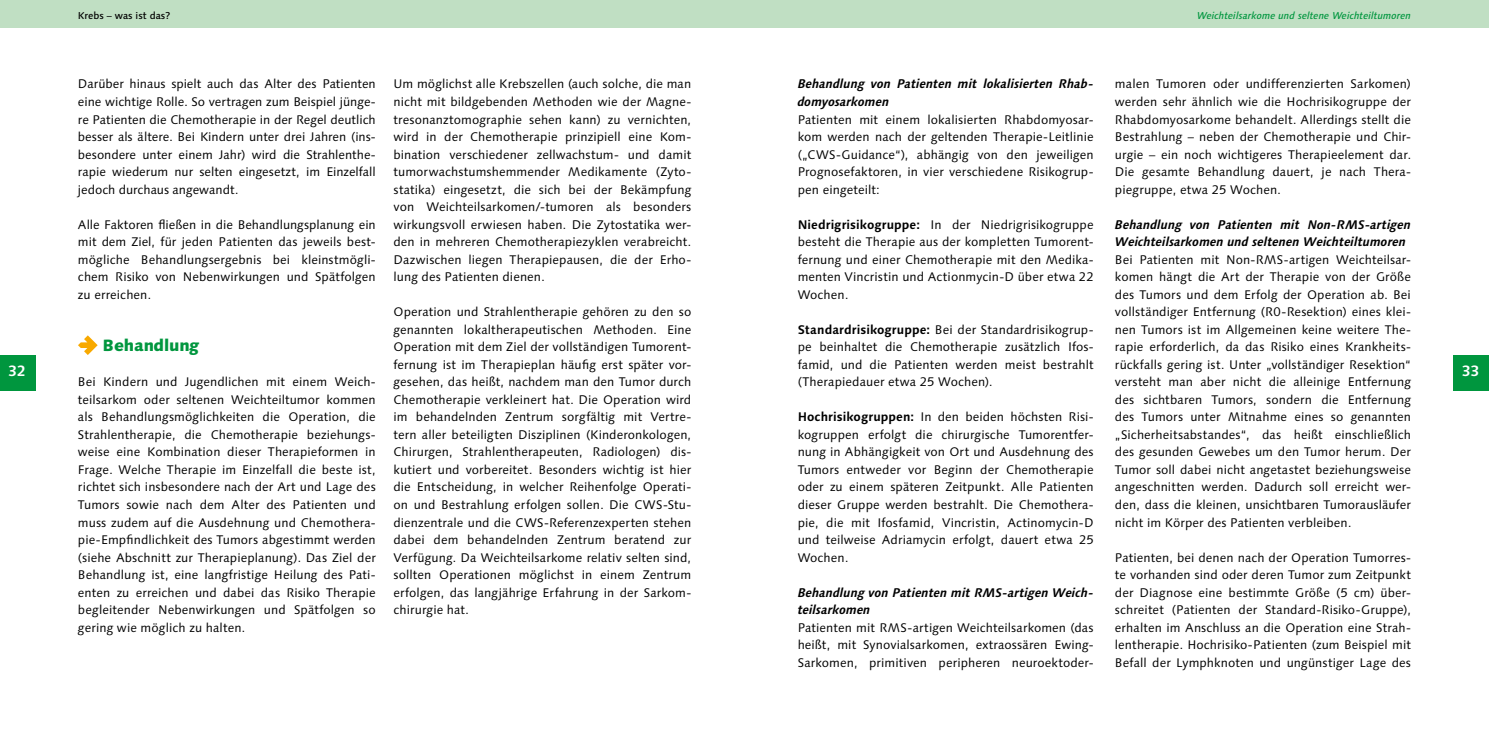
<style>
.page{position:relative;width:1489px;height:745px;background:#fff}
.page>*{position:absolute;margin:0;border:0;box-sizing:border-box;transform-origin:0 0}
.t1{font:800 16.25px "Linotype Syntax";letter-spacing:-.01em;color:#00963e}
.t2{font:700 15px "Linotype Syntax";color:#fff}
.t3{font:12.5px/17.5px "Linotype Syntax";letter-spacing:.005em;color:#000;text-align:justify}
.t4{font:italic 700 12.5px/17.5px "Linotype Syntax Os F";color:#000}
.t5{font:italic 500 10px "Linotype Syntax";color:#00963e}
.t6{font:500 10px "Linotype Syntax";color:#000}
.s1{font-weight:700}
</style>
<div class="page">
<div style="left:0;top:354px;width:35px;height:36px;background:#00963e"></div>
<div style="left:1453px;top:354px;width:35px;height:36px;background:#00963e"></div>
<div style="left:0;top:0;width:1488px;height:27px;background:#c0dfc3"></div>
<svg style="left:78px;top:335px;width:20px;height:20px"></svg>
<p class="t6" style="left:78px;top:9px;width:94px">Krebs – was ist das?</p>
<p class="t5" style="left:1196px;top:9px;width:215px">Weichteilsarkome und seltene Weichteiltumoren</p>
<p class="t3" style="left:1114px;top:75px;width:297px">malen Tumoren oder undifferenzierten Sarkomen) werden sehr ähnlich wie die Hochrisikogruppe der Rhabdomyosarkome behandelt. Allerdings stellt die Bestrahlung – neben der Chemotherapie und Chir&shy;urgie – ein noch wichtigeres Therapieelement dar.<br>Die gesamte Behandlung dauert, je nach Thera&shy;piegruppe, etwa 25 Wochen.</p>
<p class="t4" style="left:1114px;top:215px;width:297px">Behandlung von Patienten mit Non-RMS-artigen<br>Weichteilsarkomen und seltenen Weichteiltumoren</p>
<p class="t3" style="left:1114px;top:250px;width:297px">Bei Patienten mit Non-RMS-artigen Weichteilsar&shy;komen hängt die Art der Therapie von der Größe des Tumors und dem Erfolg der Operation ab. Bei vollständiger Entfernung (R0-Resektion) eines klei&shy;nen Tumors ist im Allgemeinen keine weitere The&shy;rapie erforderlich, da das Risiko eines Krankheits&shy;rückfalls gering ist. Unter „vollständiger Resektion“ versteht man aber nicht die alleinige Entfernung des sichtbaren Tumors, sondern die Entfernung des Tumors unter Mitnahme eines so genannten „Sicherheitsabstandes“, das heißt einschließlich des gesunden Gewebes um den Tumor herum. Der Tumor soll dabei nicht angetastet beziehungsweise angeschnitten werden. Dadurch soll erreicht wer&shy;den, dass die kleinen, unsichtbaren Tumorausläufer nicht im Körper des Patienten verbleiben.</p>
<p class="t3" style="left:1114px;top:548px;width:297px">Patienten, bei denen nach der Operation Tumorres&shy;te vorhanden sind oder deren Tumor zum Zeitpunkt der Diagnose eine bestimmte Größe (5 cm) über&shy;schreitet (Patienten der Standard-Risiko-Gruppe), erhalten im Anschluss an die Operation eine Strah&shy;lentherapie. Hochrisiko-Patienten (zum Beispiel mit Befall der Lymphknoten und ungünstiger Lage des</p>
<p class="t4" style="left:797px;top:75px;width:297px">Behandlung von Patienten mit lokalisierten Rhab&shy;domyosarkomen</p>
<p class="t3" style="left:797px;top:110px;width:297px">Patienten mit einem lokalisierten Rhabdomyosar&shy;kom werden nach der geltenden Therapie-Leitlinie („CWS-Guidance“), abhängig von den jeweiligen Prognosefaktoren, in vier verschiedene Risikogrup&shy;pen eingeteilt:</p>
<p class="t3" style="left:797px;top:215px;width:297px"><span class="s1">Niedrigrisikogruppe:</span> In der Niedrigrisikogruppe besteht die Therapie aus der kompletten Tumorent&shy;fernung und einer Chemotherapie mit den Medika&shy;menten Vincristin und Actionmycin-D über etwa 22<br>Wochen.</p>
<p class="t3" style="left:797px;top:320px;width:297px"><span class="s1">Standardrisikogruppe:</span> Bei der Standardrisikogrup&shy;pe beinhaltet die Chemotherapie zusätzlich Ifos&shy;famid, und die Patienten werden meist bestrahlt (Therapiedauer etwa 25 Wochen).</p>
<p class="t3" style="left:797px;top:408px;width:297px"><span class="s1">Hochrisikogruppen:</span> In den beiden höchsten Risi&shy;kogruppen erfolgt die chirurgische Tumorentfer&shy;nung in Abhängigkeit von Ort und Ausdehnung des Tumors entweder vor Beginn der Chemotherapie oder zu einem späteren Zeitpunkt. Alle Patienten dieser Gruppe werden bestrahlt. Die Chemothera&shy;pie, die mit Ifosfamid, Vincristin, Actinomycin-D und teilweise Adriamycin erfolgt, dauert etwa 25<br>Wochen.</p>
<p class="t4" style="left:797px;top:583px;width:297px">Behandlung von Patienten mit RMS-artigen Weich&shy;teilsarkomen</p>
<p class="t3" style="left:797px;top:618px;width:297px">Patienten mit RMS-artigen Weichteilsarkomen (das heißt, mit Synovialsarkomen, extraossären Ewing-Sarkomen, primitiven peripheren neuroektoder-</p>
<p class="t3" style="left:393px;top:75px;width:299px">Um möglichst alle Krebszellen (auch solche, die man nicht mit bildgebenden Methoden wie der Magne&shy;tresonanztomographie sehen kann) zu vernichten, wird in der Chemotherapie prinzipiell eine Kom&shy;bination verschiedener zellwachstum- und damit tumorwachstumshemmender Medikamente (Zyto&shy;statika) eingesetzt, die sich bei der Bekämpfung von Weichteilsarkomen/-tumoren als besonders wirkungsvoll erwiesen haben. Die Zytostatika wer&shy;den in mehreren Chemotherapiezyklen verabreicht.<br>Dazwischen liegen Therapiepausen, die der Erho&shy;lung des Patienten dienen.</p>
<p class="t3" style="left:393px;top:303px;width:299px">Operation und Strahlentherapie gehören zu den so genannten lokaltherapeutischen Methoden. Eine Operation mit dem Ziel der vollständigen Tumorent&shy;fernung ist im Therapieplan häufig erst später vor&shy;gesehen, das heißt, nachdem man den Tumor durch Chemotherapie verkleinert hat. Die Operation wird im behandelnden Zentrum sorgfältig mit Vertre&shy;tern aller beteiligten Disziplinen (Kinderonkologen, Chirurgen, Strahlentherapeuten, Radiologen) dis&shy;kutiert und vorbereitet. Besonders wichtig ist hier die Entscheidung, in welcher Reihenfolge Operati&shy;on und Bestrahlung erfolgen sollen. Die CWS-Stu&shy;dienzentrale und die CWS-Referenzexperten stehen dabei dem behandelnden Zentrum beratend zur Verfügung. Da Weichteilsarkome relativ selten sind, sollten Operationen möglichst in einem Zentrum erfolgen, das langjährige Erfahrung in der Sarkom&shy;chirurgie hat.</p>
<p class="t3" style="left:78px;top:75px;width:299px">Darüber hinaus spielt auch das Alter des Patienten eine wichtige Rolle. So vertragen zum Beispiel jünge&shy;re Patienten die Chemotherapie in der Regel deutlich besser als ältere. Bei Kindern unter drei Jahren (ins&shy;besondere unter einem Jahr) wird die Strahlenthe&shy;rapie wiederum nur selten eingesetzt, im Einzelfall jedoch durchaus angewandt.</p>
<p class="t3" style="left:78px;top:215px;width:299px">Alle Faktoren fließen in die Behandlungsplanung ein mit dem Ziel, für jeden Patienten das jeweils best&shy;mögliche Behandlungsergebnis bei kleinstmögli&shy;chem Risiko von Nebenwirkungen und Spätfolgen zu erreichen.</p>
<h1 class="t1" style="left:103px;top:335px;width:98px">Behandlung</h1>
<p class="t3" style="left:78px;top:373px;width:299px">Bei Kindern und Jugendlichen mit einem Weich&shy;teilsarkom oder seltenen Weichteiltumor kommen als Behandlungsmöglichkeiten die Operation, die Strahlentherapie, die Chemotherapie beziehungs&shy;weise eine Kombination dieser Therapieformen in Frage. Welche Therapie im Einzelfall die beste ist, richtet sich insbesondere nach der Art und Lage des Tumors sowie nach dem Alter des Patienten und muss zudem auf die Ausdehnung und Chemothera&shy;pie-Empfindlichkeit des Tumors abgestimmt werden (siehe Abschnitt zur Therapieplanung). Das Ziel der Behandlung ist, eine langfristige Heilung des Pati&shy;enten zu erreichen und dabei das Risiko Therapie begleitender Nebenwirkungen und Spätfolgen so gering wie möglich zu halten.</p>
<p class="t2" style="left:8px;top:361px;width:19px">32</p>
<p class="t2" style="left:1461px;top:361px;width:19px">33</p>
</div>
